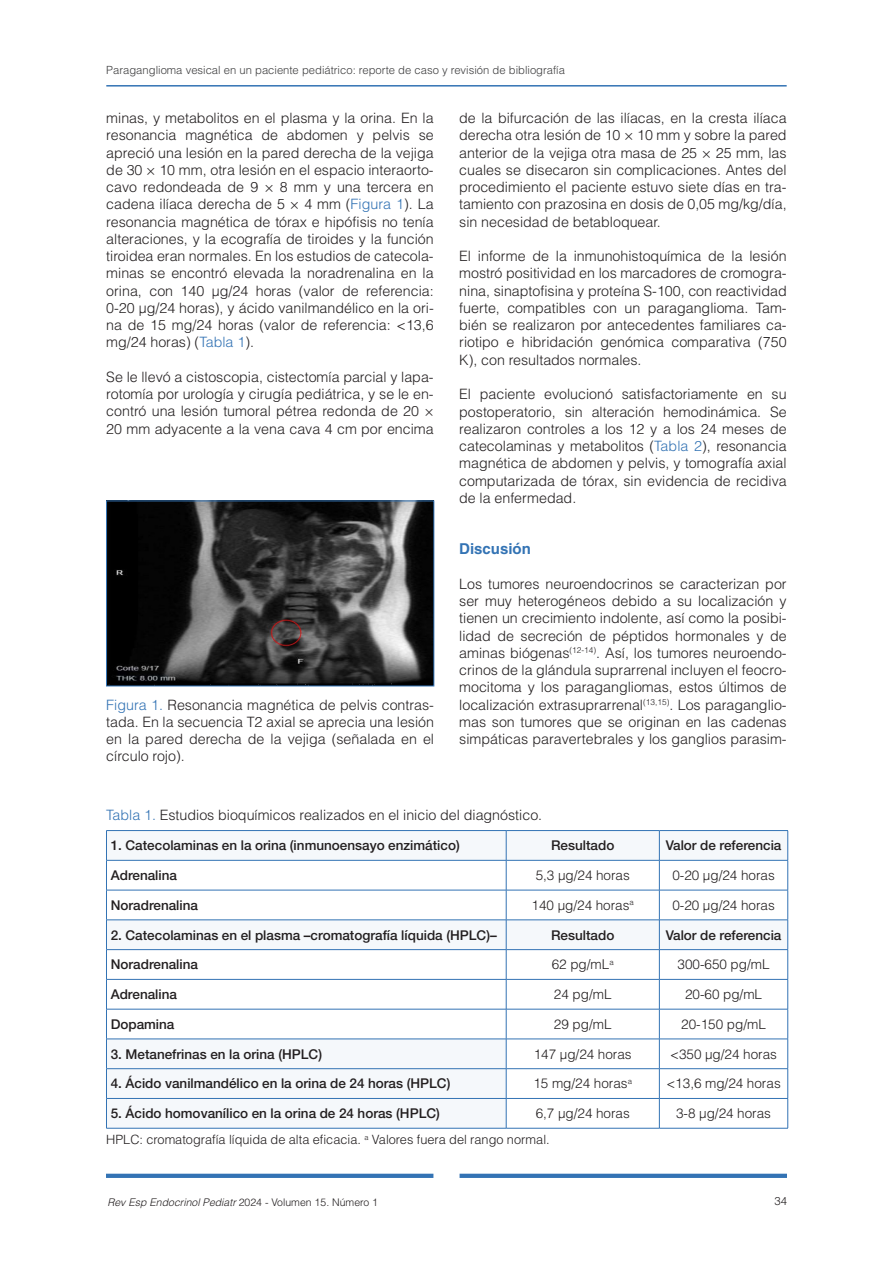
<style>
.page{position:relative;width:893px;height:1263px;background:#fff}
.page>*{position:absolute;margin:0;border:0;box-sizing:border-box;transform-origin:0 0}
.t1{font:700 15px "Helvetica LT Std";color:#3373b4}
.t2{font:300 14.25px/17.2px "Helvetica LT Std";color:#231f20;text-align:justify}
.t3{font:500 13.5px "Helvetica Neue LT Std";color:#231f20}
.t4{font:300 13.5px "Helvetica LT Std";color:#231f20}
.t5{font:300 12.75px "Helvetica LT Std";color:#231f20}
.t6{font:300 11.4px "Helvetica LT Std";color:#231f20}
.t7{font:300 11.25px "Helvetica LT Std";color:#3e3e3f}
.t8{font:italic 300 10.5px "Helvetica LT Std";color:#231f20}
.s1{color:#3373b4}
.s2{font-style:normal}
</style>
<div class="page">
<hr style="left:106px;top:85px;width:681px;height:2px;background:#3373b4">
<hr style="left:460px;top:1174px;width:327px;height:4px;background:#3373b4">
<hr style="left:106px;top:1174px;width:327px;height:4px;background:#3373b4">
<img style="left:108px;top:503px;width:324px;height:181px">
<svg style="left:107px;top:831px;width:680px;height:297px"></svg>
<svg style="left:506px;top:831px;width:1px;height:29px"></svg>
<svg style="left:659px;top:831px;width:1px;height:29px"></svg>
<hr style="left:506px;top:860px;width:1px;height:30px;background:#3373b4">
<hr style="left:659px;top:860px;width:1px;height:30px;background:#3373b4">
<hr style="left:106px;top:890px;width:400px;height:1px;background:#3373b4">
<hr style="left:506px;top:890px;width:153px;height:1px;background:#3373b4">
<hr style="left:506px;top:890px;width:1px;height:30px;background:#3373b4">
<hr style="left:659px;top:890px;width:129px;height:1px;background:#3373b4">
<hr style="left:659px;top:890px;width:1px;height:30px;background:#3373b4">
<svg style="left:506px;top:920px;width:1px;height:59px"></svg>
<svg style="left:659px;top:920px;width:1px;height:59px"></svg>
<hr style="left:106px;top:979px;width:400px;height:1px;background:#3373b4">
<hr style="left:506px;top:979px;width:153px;height:1px;background:#3373b4">
<hr style="left:506px;top:979px;width:1px;height:30px;background:#3373b4">
<hr style="left:659px;top:979px;width:129px;height:1px;background:#3373b4">
<hr style="left:659px;top:979px;width:1px;height:30px;background:#3373b4">
<hr style="left:106px;top:1009px;width:400px;height:1px;background:#3373b4">
<hr style="left:506px;top:1009px;width:153px;height:1px;background:#3373b4">
<hr style="left:506px;top:1009px;width:1px;height:30px;background:#3373b4">
<hr style="left:659px;top:1009px;width:129px;height:1px;background:#3373b4">
<hr style="left:659px;top:1009px;width:1px;height:30px;background:#3373b4">
<hr style="left:106px;top:1039px;width:400px;height:1px;background:#3373b4">
<hr style="left:506px;top:1039px;width:153px;height:1px;background:#3373b4">
<hr style="left:659px;top:1039px;width:129px;height:1px;background:#3373b4">
<hr style="left:106px;top:1068px;width:400px;height:1px;background:#3373b4">
<hr style="left:506px;top:1068px;width:153px;height:1px;background:#3373b4">
<hr style="left:659px;top:1068px;width:129px;height:1px;background:#3373b4">
<hr style="left:106px;top:1098px;width:400px;height:1px;background:#3373b4">
<hr style="left:506px;top:1098px;width:153px;height:1px;background:#3373b4">
<svg style="left:506px;top:1039px;width:1px;height:89px"></svg>
<hr style="left:659px;top:1098px;width:129px;height:1px;background:#3373b4">
<svg style="left:659px;top:1039px;width:1px;height:89px"></svg>
<hr style="left:106px;top:1128px;width:400px;height:1px;background:#3373b4">
<hr style="left:506px;top:1128px;width:153px;height:1px;background:#3373b4">
<hr style="left:659px;top:1128px;width:129px;height:1px;background:#3373b4">
<hr style="left:106px;top:860px;width:1px;height:30px;background:#3373b4">
<hr style="left:787px;top:860px;width:1px;height:30px;background:#3373b4">
<hr style="left:106px;top:890px;width:1px;height:30px;background:#3373b4">
<hr style="left:787px;top:890px;width:1px;height:30px;background:#3373b4">
<hr style="left:106px;top:979px;width:1px;height:30px;background:#3373b4">
<hr style="left:787px;top:979px;width:1px;height:30px;background:#3373b4">
<hr style="left:106px;top:1009px;width:1px;height:30px;background:#3373b4">
<hr style="left:787px;top:1009px;width:1px;height:30px;background:#3373b4">
<svg style="left:106px;top:1039px;width:1px;height:89px"></svg>
<svg style="left:787px;top:1039px;width:1px;height:89px"></svg>
<hr style="left:106px;top:830px;width:400px;height:1px;background:#3373b4">
<svg style="left:106px;top:831px;width:1px;height:29px"></svg>
<hr style="left:506px;top:830px;width:153px;height:1px;background:#3373b4">
<hr style="left:659px;top:830px;width:129px;height:1px;background:#3373b4">
<svg style="left:787px;top:831px;width:1px;height:29px"></svg>
<hr style="left:106px;top:860px;width:400px;height:1px;background:#3373b4">
<hr style="left:506px;top:860px;width:153px;height:1px;background:#3373b4">
<hr style="left:659px;top:860px;width:129px;height:1px;background:#3373b4">
<hr style="left:106px;top:919px;width:400px;height:1px;background:#3373b4">
<svg style="left:106px;top:920px;width:1px;height:59px"></svg>
<hr style="left:506px;top:919px;width:153px;height:1px;background:#3373b4">
<hr style="left:659px;top:919px;width:129px;height:1px;background:#3373b4">
<svg style="left:787px;top:920px;width:1px;height:59px"></svg>
<hr style="left:106px;top:949px;width:400px;height:1px;background:#3373b4">
<hr style="left:506px;top:949px;width:153px;height:1px;background:#3373b4">
<hr style="left:659px;top:949px;width:129px;height:1px;background:#3373b4">
<p class="t7" style="left:106px;top:63px;width:460px">Paraganglioma vesical en un paciente pediátrico: reporte de caso y revisión de bibliografía</p>
<p class="t2" style="left:106px;top:109px;width:329px">minas, y metabolitos en el plasma y la orina. En la resonancia magnética de abdomen y pelvis se apreció una lesión en la pared derecha de la vejiga de 30 × 10 mm, otra lesión en el espacio interaorto&shy;cavo redondeada de 9 × 8 mm y una tercera en cadena ilíaca derecha de 5 × 4 mm (<span class="s1">Figura 1</span>). La resonancia magnética de tórax e hipófisis no tenía alteraciones, y la ecografía de tiroides y la función tiroidea eran normales. En los estudios de catecola&shy;minas se encontró elevada la noradrenalina en la orina, con 140 μg/24 horas (valor de referencia:<br>0-20 μg/24 horas), y ácido vanilmandélico en la ori&shy;na de 15 mg/24 horas (valor de referencia: &lt;13,6 mg/24 horas) (<span class="s1">Tabla 1</span>).</p>
<p class="t2" style="left:106px;top:368px;width:329px">Se le llevó a cistoscopia, cistectomía parcial y lapa&shy;rotomía por urología y cirugía pediátrica, y se le en&shy;contró una lesión tumoral pétrea redonda de 20 × 20 mm adyacente a la vena cava 4 cm por encima</p>
<p class="t2" style="left:106px;top:696px;width:329px"><span class="s1">Figura 1.</span> Resonancia magnética de pelvis contras&shy;tada. En la secuencia T2 axial se aprecia una lesión en la pared derecha de la vejiga (señalada en el círculo rojo).</p>
<p class="t2" style="left:459px;top:109px;width:329px">de la bifurcación de las ilíacas, en la cresta ilíaca derecha otra lesión de 10 × 10 mm y sobre la pared anterior de la vejiga otra masa de 25 × 25 mm, las cuales se disecaron sin complicaciones. Antes del procedimiento el paciente estuvo siete días en tra&shy;tamiento con prazosina en dosis de 0,05 mg/kg/día, sin necesidad de betabloquear.</p>
<p class="t2" style="left:459px;top:247px;width:329px">El informe de la inmunohistoquímica de la lesión mostró positividad en los marcadores de cromogra&shy;nina, sinaptofisina y proteína S-100, con reactividad fuerte, compatibles con un paraganglioma. Tam&shy;bién se realizaron por antecedentes familiares ca&shy;riotipo e hibridación genómica comparativa (750<br>K), con resultados normales.</p>
<p class="t2" style="left:459px;top:385px;width:329px">El paciente evolucionó satisfactoriamente en su postoperatorio, sin alteración hemodinámica. Se realizaron controles a los 12 y a los 24 meses de catecolaminas y metabolitos (<span class="s1">Tabla 2</span>), resonancia magnética de abdomen y pelvis, y tomografía axial computarizada de tórax, sin evidencia de recidiva de la enfermedad.</p>
<p class="t1" style="left:459px;top:540px;width:73px">Discusión</p>
<p class="t2" style="left:459px;top:575px;width:329px">Los tumores neuroendocrinos se caracterizan por ser muy heterogéneos debido a su localización y tienen un crecimiento indolente, así como la posibi&shy;lidad de secreción de péptidos hormonales y de aminas biógenas<sup>(12-14)</sup>. Así, los tumores neuroendo&shy;crinos de la glándula suprarrenal incluyen el feocro&shy;mocitoma y los paragangliomas, estos últimos de localización extrasuprarrenal<sup>(13,15)</sup>. Los paraganglio&shy;mas son tumores que se originan en las cadenas simpáticas paravertebrales y los ganglios parasim-</p>
<p class="t2" style="left:106px;top:806px;width:437px"><span class="s1">Tabla 1.</span> Estudios bioquímicos realizados en el inicio del diagnóstico.</p>
<p class="t3" style="left:111px;top:837px;width:351px">1. Catecolaminas en la orina (inmunoensayo enzimático)</p>
<p class="t3" style="left:551px;top:837px;width:65px">Resultado</p>
<p class="t3" style="left:666px;top:837px;width:117px">Valor de referencia</p>
<p class="t3" style="left:111px;top:867px;width:68px">Adrenalina</p>
<p class="t4" style="left:536px;top:867px;width:96px">5,3 μg/24 horas</p>
<p class="t4" style="left:672px;top:867px;width:104px">0-20 μg/24 horas</p>
<p class="t3" style="left:111px;top:897px;width:89px">Noradrenalina</p>
<p class="t4" style="left:532px;top:896px;width:104px">140 μg/24 horas<sup>a</sup></p>
<p class="t4" style="left:672px;top:896px;width:104px">0-20 μg/24 horas</p>
<p class="t3" style="left:111px;top:927px;width:388px">2. Catecolaminas en el plasma –cromatografía líquida (HPLC)–</p>
<p class="t3" style="left:551px;top:927px;width:65px">Resultado</p>
<p class="t3" style="left:666px;top:927px;width:117px">Valor de referencia</p>
<p class="t3" style="left:111px;top:956px;width:89px">Noradrenalina</p>
<p class="t4" style="left:552px;top:956px;width:63px">62 pg/mL<sup>a</sup></p>
<p class="t4" style="left:677px;top:956px;width:94px">300-650 pg/mL</p>
<p class="t3" style="left:111px;top:986px;width:68px">Adrenalina</p>
<p class="t4" style="left:554px;top:986px;width:59px">24 pg/mL</p>
<p class="t4" style="left:685px;top:986px;width:79px">20-60 pg/mL</p>
<p class="t3" style="left:111px;top:1016px;width:65px">Dopamina</p>
<p class="t4" style="left:554px;top:1016px;width:59px">29 pg/mL</p>
<p class="t4" style="left:681px;top:1016px;width:86px">20-150 pg/mL</p>
<p class="t3" style="left:111px;top:1046px;width:213px">3. Metanefrinas en la orina (HPLC)</p>
<p class="t4" style="left:534px;top:1045px;width:99px">147 μg/24 horas</p>
<p class="t4" style="left:670px;top:1045px;width:108px">&lt;350 μg/24 horas</p>
<p class="t3" style="left:111px;top:1075px;width:341px">4. Ácido vanilmandélico en la orina de 24 horas (HPLC)</p>
<p class="t4" style="left:533px;top:1075px;width:100px">15 mg/24 horas<sup>a</sup></p>
<p class="t4" style="left:666px;top:1075px;width:116px">&lt;13,6 mg/24 horas</p>
<p class="t3" style="left:111px;top:1105px;width:331px">5. Ácido homovanílico en la orina de 24 horas (HPLC)</p>
<p class="t4" style="left:536px;top:1105px;width:96px">6,7 μg/24 horas</p>
<p class="t4" style="left:676px;top:1105px;width:96px">3-8 μg/24 horas</p>
<p class="t5" style="left:106px;top:1131px;width:445px">HPLC: cromatografía líquida de alta eficacia. <sup>a</sup> Valores fuera del rango normal.</p>
<p class="t8" style="left:107px;top:1196px;width:272px">Rev Esp Endocrinol Pediatr <span class="s2">2024 - Volumen 15. Número 1</span></p>
<p class="t6" style="left:774px;top:1194px;width:14px">34</p>
</div>
